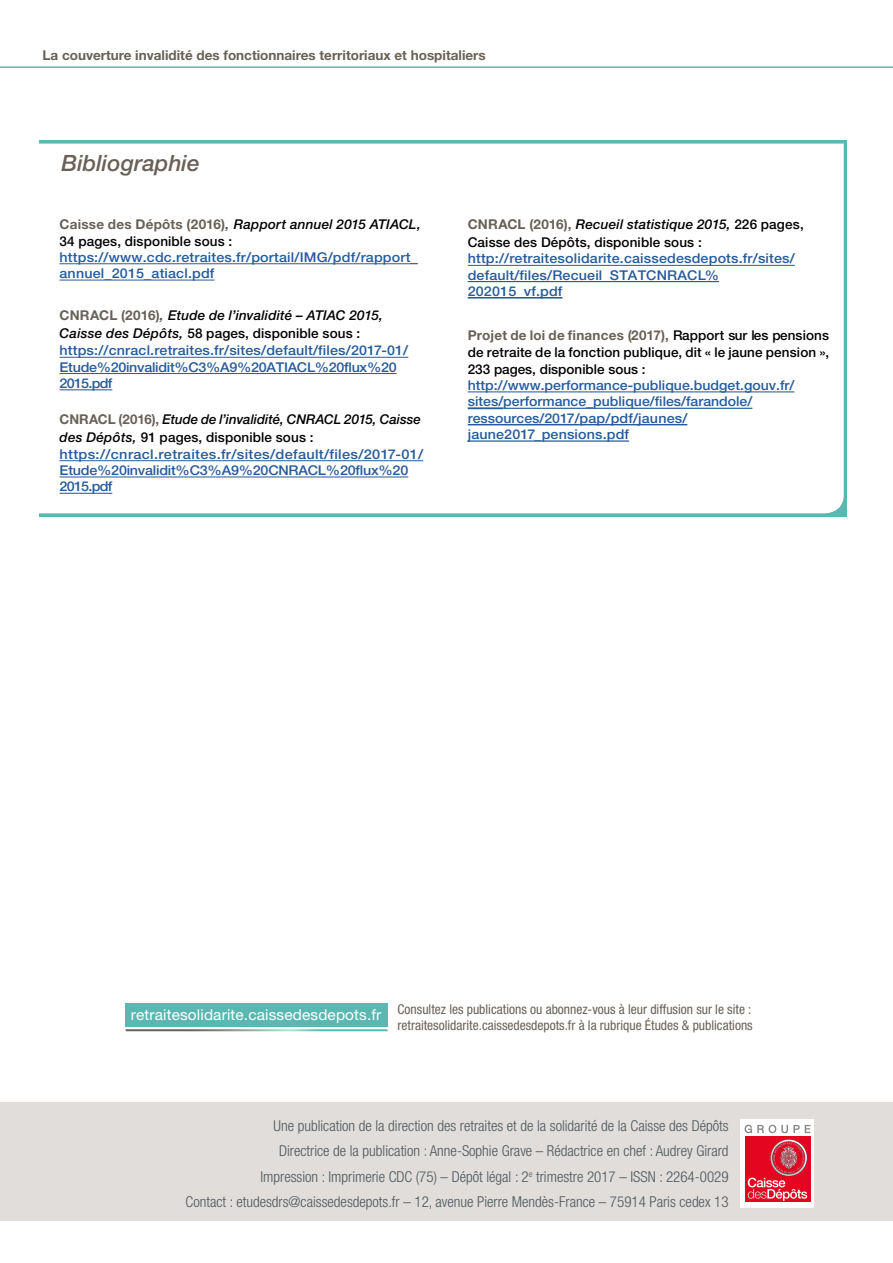
<style>
.page{position:relative;width:893px;height:1263px;background:#fff}
.page>*{position:absolute;margin:0;border:0;box-sizing:border-box;transform-origin:0 0}
.t1{font:italic 500 22.5px "Helvetica Neue LT";color:#6a6057}
.t2{font:300 condensed 15px/25.7px "Helvetica Neue LT";color:#4c575d;text-align:right}
.t3{font:15px "Helvetica Neue LT";letter-spacing:.01em;color:#fff}
.t4{font:500 13.5px/17px "Helvetica Neue LT";letter-spacing:.01em;color:#275b9b;scale:1.06 1}
.t5{font:500 13.5px/16.6px "Helvetica Neue LT";letter-spacing:.01em;color:#000}
.t6{font:500 13.5px/17px "Helvetica Neue LT";letter-spacing:.01em;color:#275b9b;scale:1.08 1}
.t7{font:500 13.5px/16.4px "Helvetica Neue LT";letter-spacing:.01em;color:#275b9b;scale:1.05 1}
.t8{font:condensed 13.5px/16.2px "Helvetica Neue LT";color:#6a6057}
.t9{font:italic 500 13.5px/17px "Helvetica Neue LT";letter-spacing:.015em;color:#000}
.t10{font:700 13.5px "Helvetica Neue LT";color:#6a6057}
.s1{font-weight:700;font-style:normal;color:#696057}
.s2{font-size:15px;color:#4c575d}
.s3{font-style:normal}
.s4{font-weight:700;color:#696057}
.s5{font-style:italic;font-size:15px;color:#4c575d}
.s6{font-style:italic;color:#000}
.s7{color:#000}
.s8{font-style:italic}
</style>
<div class="page">
<hr style="left:0;top:66px;width:893px;height:2px;background:#5ab7b2">
<svg style="left:39px;top:143px;width:805px;height:371px"></svg>
<svg style="left:125px;top:1029px;width:263px;height:2px"></svg>
<div style="left:125px;top:1003px;width:263px;height:23px;background:#5ab7b2"></div>
<div style="left:0;top:1102px;width:893px;height:119px;background:#e0ddda"></div>
<div style="left:741px;top:1119px;width:73px;height:88px;background:#fff"></div>
<div style="left:745px;top:1136px;width:65px;height:66px;background:#e40521"></div>
<svg style="left:748px;top:1139px;width:59px;height:62px"></svg>
<svg style="left:745px;top:1125px;width:65px;height:8px"></svg>
<hr style="left:468px;top:297px;width:94px;height:1px;background:#275b9b">
<hr style="left:468px;top:281px;width:251px;height:1px;background:#275b9b">
<hr style="left:468px;top:265px;width:327px;height:1px;background:#275b9b">
<hr style="left:468px;top:441px;width:161px;height:1px;background:#275b9b">
<hr style="left:580px;top:424px;width:107px;height:1px;background:#275b9b">
<hr style="left:468px;top:424px;width:112px;height:1px;background:#275b9b">
<hr style="left:503px;top:408px;width:249px;height:1px;background:#275b9b">
<hr style="left:468px;top:408px;width:35px;height:1px;background:#275b9b">
<hr style="left:468px;top:392px;width:326px;height:1px;background:#275b9b">
<hr style="left:60px;top:493px;width:52px;height:1px;background:#275b9b">
<hr style="left:60px;top:477px;width:348px;height:1px;background:#275b9b">
<hr style="left:60px;top:460px;width:363px;height:1px;background:#275b9b">
<hr style="left:60px;top:389px;width:52px;height:1px;background:#275b9b">
<hr style="left:60px;top:373px;width:337px;height:1px;background:#275b9b">
<hr style="left:60px;top:357px;width:348px;height:1px;background:#275b9b">
<hr style="left:60px;top:280px;width:154px;height:1px;background:#275b9b">
<hr style="left:60px;top:263px;width:358px;height:1px;background:#275b9b">
<p class="t10" style="left:43px;top:47px;width:445px">La couverture invalidité des fonctionnaires territoriaux et hospitaliers</p>
<h1 class="t1" style="left:62px;top:150px;width:139px">Bibliographie</h1>
<p class="t9" style="left:60px;top:215px;width:363px"><span class="s1">Caisse des Dépôts (2016)</span><span class="s2">,</span> Rapport annuel 2015 ATIACL,<br><span class="s3">34 pages, disponible sous :</span></p>
<p class="t4" style="left:60px;top:249px;width:339px;line-height:16.4px">https://www.cdc.retraites.fr/portail/IMG/pdf/rapport_ annuel_2015_atiacl.pdf</p>
<p class="t4" style="left:60px;top:307px;width:331px"><span class="s4">CNRACL (2016)</span><span class="s5">,</span> <span class="s6">Etude de l’invalidité – ATIAC 2015, Caisse des Dépôts,</span> <span class="s7">58 pages, disponible sous : </span>https://cnracl.retraites.fr/sites/default/files/2017-01/ Etude%20invalidit%C3%A9%20ATIACL%20flux%20<br>2015.pdf</p>
<p class="t6" style="left:60px;top:410px;width:338px"><span class="s4">CNRACL (2016),</span> <span class="s6">Etude de l’invalidité, CNRACL 2015, Caisse des Dépôts,</span> <span class="s7">91 pages, disponible sous : </span>https://cnracl.retraites.fr/sites/default/files/2017-01/ Etude%20invalidit%C3%A9%20CNRACL%20flux%20<br>2015.pdf</p>
<p class="t5" style="left:468px;top:215px;width:337px;line-height:18px"><span class="s4">CNRACL (2016),</span> <span class="s8">Recueil statistique 2015,</span> 226 pages,<br>Caisse des Dépôts, disponible sous :</p>
<p class="t4" style="left:468px;top:250px;width:310px;line-height:16.2px">http://retraitesolidarite.caissedesdepots.fr/sites/ default/files/Recueil_STATCNRACL%<br>202015_vf.pdf</p>
<p class="t5" style="left:468px;top:327px;width:363px;text-align:justify"><span class="s4">Projet de loi de finances (2017),</span> Rapport sur les pensions de retraite de la fonction publique, dit « le jaune pension », 233 pages, disponible sous :</p>
<p class="t7" style="left:468px;top:377px;width:313px">http://www.performance-publique.budget.gouv.fr/ sites/performance_publique/files/farandole/ ressources/2017/pap/pdf/jaunes/ jaune2017_pensions.pdf</p>
<p class="t3" style="left:131px;top:1005px;width:252px">retraitesolidarite.caissedesdepots.fr</p>
<p class="t8" style="left:398px;top:1001px;width:357px">Consultez les publications ou abonnez-vous à leur diffusion sur le site : retraitesolidarite.caissedesdepots.fr à la rubrique Études &amp; publications</p>
<p class="t2" style="left:186px;top:1112px;width:544px">Une publication de la direction des retraites et de la solidarité de la Caisse des Dépôts<br>Directrice de la publication : Anne-Sophie Grave – Rédactrice en chef : Audrey Girard<br>Impression : Imprimerie CDC (75) – Dépôt légal : 2<sup>e</sup> trimestre 2017 – ISSN : 2264-0029<br>Contact : etudesdrs@caissedesdepots.fr – 12, avenue Pierre Mendès-France – 75914 Paris cedex 13</p>
</div>
